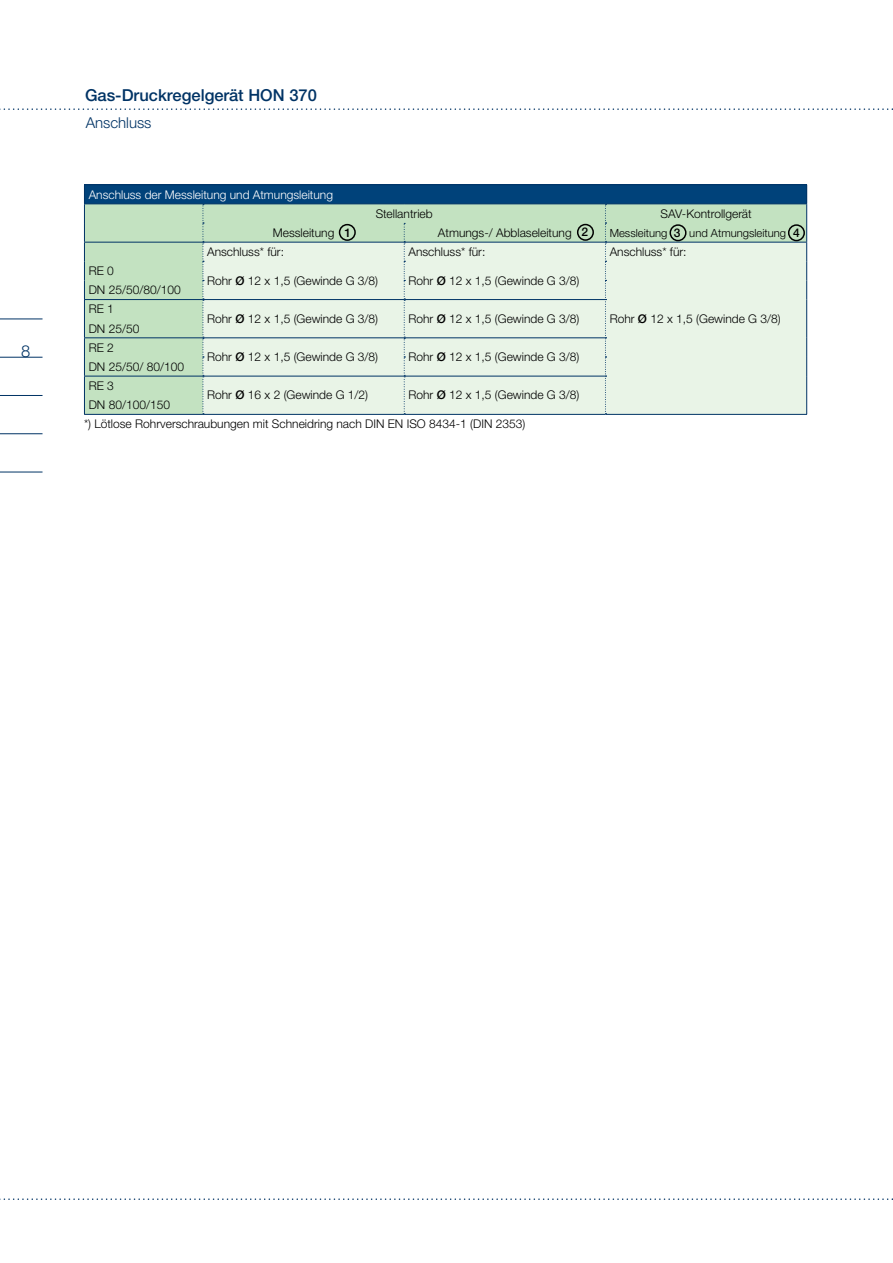
<style>
.page{position:relative;width:893px;height:1263px;background:#fff}
.page>*{position:absolute;margin:0;border:0;box-sizing:border-box;transform-origin:0 0}
.t1{font:500 16.5px "Helvetica Neue LTW1 G";color:#003365}
.t2{font:300 16.5px "Helvetica Neue LTW1 G";color:#003365}
.t3{font:300 15px "Helvetica Neue LTW1 G";color:#003365}
.t4{font:300 12px/19.2px "Helvetica Neue LTW1 G";color:#000}
.t5{font:300 12px "Helvetica Neue LTW1 G";color:#fff}
.t6{font:500 12px "Helvetica Neue LTW1 G";color:#000}
.t7{font:300 11.25px "Helvetica Neue LTW1 G";color:#000}
.s1{font-weight:500}
</style>
<div class="page">
<hr style="left:0;top:319px;width:43px;height:1px;background:#003365">
<hr style="left:0;top:357px;width:43px;height:1px;background:#003365">
<hr style="left:0;top:395px;width:43px;height:1px;background:#003365">
<hr style="left:0;top:433px;width:43px;height:1px;background:#003365">
<hr style="left:0;top:472px;width:43px;height:1px;background:#003365">
<svg style="left:0;top:108px;width:893px;height:2px"></svg>
<svg style="left:0;top:1198px;width:893px;height:2px"></svg>
<div style="left:84px;top:185px;width:723px;height:19px;background:#00427a"></div>
<div style="left:85px;top:204px;width:721px;height:210px;background:#c3e2c1"></div>
<div style="left:204px;top:243px;width:602px;height:171px;background:#e9f4e7"></div>
<hr style="left:84px;top:184px;width:119px;height:1px;background:#003365">
<hr style="left:203px;top:184px;width:201px;height:1px;background:#003365">
<hr style="left:404px;top:184px;width:201px;height:1px;background:#003365">
<hr style="left:605px;top:184px;width:202px;height:1px;background:#003365">
<hr style="left:84px;top:203px;width:119px;height:1px;background:#003365">
<hr style="left:203px;top:203px;width:201px;height:1px;background:#003365">
<hr style="left:404px;top:203px;width:201px;height:1px;background:#003365">
<hr style="left:605px;top:203px;width:202px;height:1px;background:#003365">
<hr style="left:84px;top:242px;width:119px;height:1px;background:#003365">
<hr style="left:203px;top:242px;width:201px;height:1px;background:#003365">
<hr style="left:404px;top:242px;width:201px;height:1px;background:#003365">
<hr style="left:605px;top:242px;width:202px;height:1px;background:#003365">
<svg style="left:84px;top:185px;width:1px;height:114px"></svg>
<svg style="left:806px;top:185px;width:1px;height:115px"></svg>
<hr style="left:84px;top:299px;width:119px;height:1px;background:#003365">
<hr style="left:84px;top:300px;width:1px;height:37px;background:#003365">
<hr style="left:203px;top:299px;width:201px;height:1px;background:#003365">
<hr style="left:404px;top:299px;width:201px;height:1px;background:#003365">
<hr style="left:806px;top:300px;width:1px;height:38px;background:#003365">
<hr style="left:84px;top:337px;width:119px;height:1px;background:#003365">
<hr style="left:203px;top:337px;width:201px;height:1px;background:#003365">
<svg style="left:84px;top:338px;width:1px;height:38px"></svg>
<svg style="left:806px;top:338px;width:1px;height:38px"></svg>
<hr style="left:84px;top:376px;width:119px;height:1px;background:#003365">
<hr style="left:84px;top:376px;width:1px;height:38px;background:#003365">
<hr style="left:203px;top:376px;width:201px;height:1px;background:#003365">
<hr style="left:404px;top:376px;width:201px;height:1px;background:#003365">
<hr style="left:806px;top:376px;width:1px;height:38px;background:#003365">
<hr style="left:84px;top:414px;width:119px;height:1px;background:#003365">
<hr style="left:203px;top:414px;width:201px;height:1px;background:#003365">
<hr style="left:404px;top:414px;width:201px;height:1px;background:#003365">
<hr style="left:605px;top:414px;width:202px;height:1px;background:#003365">
<svg style="left:203px;top:204px;width:1px;height:210px"></svg>
<svg style="left:404px;top:223px;width:1px;height:191px"></svg>
<svg style="left:605px;top:204px;width:1px;height:210px"></svg>
<hr style="left:404px;top:337px;width:201px;height:1px;background:#003365">
<div style="left:339px;top:224px;width:17px;height:17px;border:2px solid #000;border-radius:50%"></div>
<div style="left:577px;top:224px;width:17px;height:17px;border:2px solid #000;border-radius:50%"></div>
<div style="left:669px;top:224px;width:17px;height:17px;border:2px solid #000;border-radius:50%"></div>
<div style="left:788px;top:224px;width:17px;height:17px;border:2px solid #000;border-radius:50%"></div>
<h1 class="t2" style="left:21px;top:341px;width:11px">8</h1>
<h1 class="t1" style="left:85px;top:85px;width:233px">Gas-Druckregelgerät HON 370</h1>
<p class="t3" style="left:86px;top:113px;width:67px">Anschluss</p>
<p class="t5" style="left:89px;top:187px;width:246px">anschluss der messleitung und atmungsleitung</p>
<p class="t4" style="left:376px;top:204px;width:58px">Stellantrieb</p>
<p class="t4" style="left:661px;top:204px;width:93px">SAV-Kontrollgerät</p>
<p class="t4" style="left:89px;top:261px;width:27px">RE 0</p>
<p class="t4" style="left:89px;top:280px;width:94px">DN 25/50/80/100<br>RE 1<br>DN 25/50</p>
<p class="t6" style="left:344px;top:225px;width:8px">1</p>
<p class="t6" style="left:581px;top:224px;width:8px">2</p>
<p class="t6" style="left:674px;top:225px;width:8px">3</p>
<p class="t6" style="left:793px;top:225px;width:8px">4</p>
<p class="t4" style="left:273px;top:223px;width:63px">Messleitung</p>
<p class="t4" style="left:438px;top:223px;width:135px">Atmungs-/ Abblaseleitung</p>
<p class="t7" style="left:610px;top:226px;width:59px">Messleitung</p>
<p class="t7" style="left:689px;top:226px;width:98px">und Atmungsleitung</p>
<p class="t4" style="left:207px;top:242px;width:78px">Anschluss* für:</p>
<p class="t4" style="left:408px;top:242px;width:78px">Anschluss* für:</p>
<p class="t4" style="left:610px;top:242px;width:78px">Anschluss* für:</p>
<p class="t4" style="left:207px;top:271px;width:172px">Rohr <span class="s1">Ø</span> 12 x 1,5 (Gewinde G 3/8)</p>
<p class="t4" style="left:408px;top:271px;width:172px">Rohr <span class="s1">Ø</span> 12 x 1,5 (Gewinde G 3/8)</p>
<p class="t4" style="left:207px;top:309px;width:172px">Rohr <span class="s1">Ø</span> 12 x 1,5 (Gewinde G 3/8)</p>
<p class="t4" style="left:408px;top:309px;width:172px">Rohr <span class="s1">Ø</span> 12 x 1,5 (Gewinde G 3/8)</p>
<p class="t4" style="left:610px;top:309px;width:172px">Rohr <span class="s1">Ø</span> 12 x 1,5 (Gewinde G 3/8)</p>
<p class="t4" style="left:89px;top:338px;width:27px">RE 2</p>
<p class="t4" style="left:207px;top:347px;width:172px">Rohr <span class="s1">Ø</span> 12 x 1,5 (Gewinde G 3/8)</p>
<p class="t4" style="left:408px;top:347px;width:172px">Rohr <span class="s1">Ø</span> 12 x 1,5 (Gewinde G 3/8)</p>
<p class="t4" style="left:89px;top:357px;width:97px">DN 25/50/ 80/100<br>RE 3<br>DN 80/100/150</p>
<p class="t4" style="left:207px;top:386px;width:162px">Rohr <span class="s1">Ø</span> 16 x 2 (Gewinde G 1/2)</p>
<p class="t4" style="left:408px;top:386px;width:172px">Rohr <span class="s1">Ø</span> 12 x 1,5 (Gewinde G 3/8)</p>
<p class="t4" style="left:84px;top:414px;width:443px">*) Lötlose Rohrverschraubungen mit Schneidring nach DIN EN ISO 8434-1 (DIN 2353)</p>
</div>
